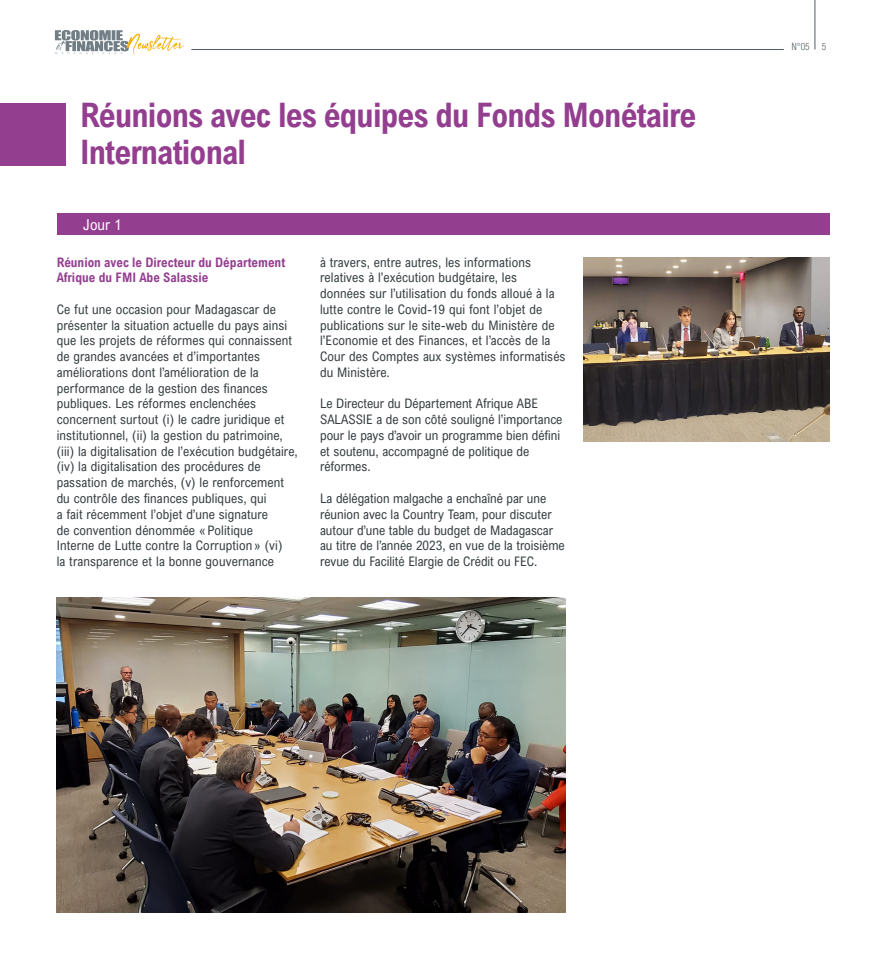
<style>
.page{position:relative;width:886px;height:975px;background:#fff}
.page>*{position:absolute;margin:0;border:0;box-sizing:border-box;transform-origin:0 0}
.t1{font:700 33.75px/36.2px "Arial Nova Cond";letter-spacing:-.025em;color:#943e90}
.t2{font:15px "Arial Nova Cond";color:#fff}
.t3{font:13.12px/15.8px "Arial Nova Cond";letter-spacing:.01em;color:#363e41}
.t4{font:700 13.12px/15.8px "Arial Nova Cond";color:#943e90}
.t5{font:300 10px "Arial Nova Cond";color:#535d62}
</style>
<div class="page">
<hr style="left:191px;top:49px;width:593px;height:1px;background:#535d62">
<hr style="left:815px;top:0;width:1px;height:49px;background:#535d62">
<svg style="left:55px;top:30px;width:129px;height:24px"></svg>
<div style="left:0;top:103px;width:66px;height:62px;background:#943e90"></div>
<div style="left:57px;top:214px;width:772px;height:21px;background:#943e90"></div>
<img style="left:57px;top:597px;width:509px;height:315px">
<img style="left:583px;top:257px;width:246px;height:184px">
<h1 class="t1" style="left:80px;top:96px;width:617px">Réunions avec les équipes du Fonds Monétaire<br>International</h1>
<p class="t2" style="left:83px;top:215px;width:40px">Jour 1</p>
<p class="t4" style="left:57px;top:254px;width:230px">Réunion avec le Directeur du Département<br>Afrique du FMI Abe Salassie</p>
<p class="t3" style="left:57px;top:301px;width:242px">Ce fut une occasion pour Madagascar de présenter la situation actuelle du pays ainsi que les projets de réformes qui connaissent de grandes avancées et d’importantes améliorations dont l’amélioration de la performance de la gestion des finances publiques. Les réformes enclenchées concernent surtout (i) le cadre juridique et institutionnel, (ii) la gestion du patrimoine, (iii) la digitalisation de l’exécution budgétaire, (iv) la digitalisation des procédures de passation de marchés, (v) le renforcement du contrôle des finances publiques, qui<br>a fait récemment l’objet d’une signature<br>de convention dénommée « Politique<br>Interne de Lutte contre la Corruption » (vi)<br>la transparence et la bonne gouvernance</p>
<p class="t3" style="left:320px;top:254px;width:247px">à travers, entre autres, les informations relatives à l’exécution budgétaire, les données sur l’utilisation du fonds alloué à la lutte contre le Covid-19 qui font l’objet de publications sur le site-web du Ministère de l’Economie et des Finances, et l’accès de la Cour des Comptes aux systèmes informatisés du Ministère.</p>
<p class="t3" style="left:320px;top:395px;width:244px">Le Directeur du Département Afrique ABE SALASSIE a de son côté souligné l’importance pour le pays d’avoir un programme bien défini et soutenu, accompagné de politique de réformes.</p>
<p class="t3" style="left:320px;top:490px;width:246px">La délégation malgache a enchaîné par une réunion avec la Country Team, pour discuter autour d’une table du budget de Madagascar au titre de l’année 2023, en vue de la troisième revue du Facilité Elargie de Crédit ou FEC.</p>
<p class="t5" style="left:791px;top:40px;width:37px">N°05 5</p>
</div>
